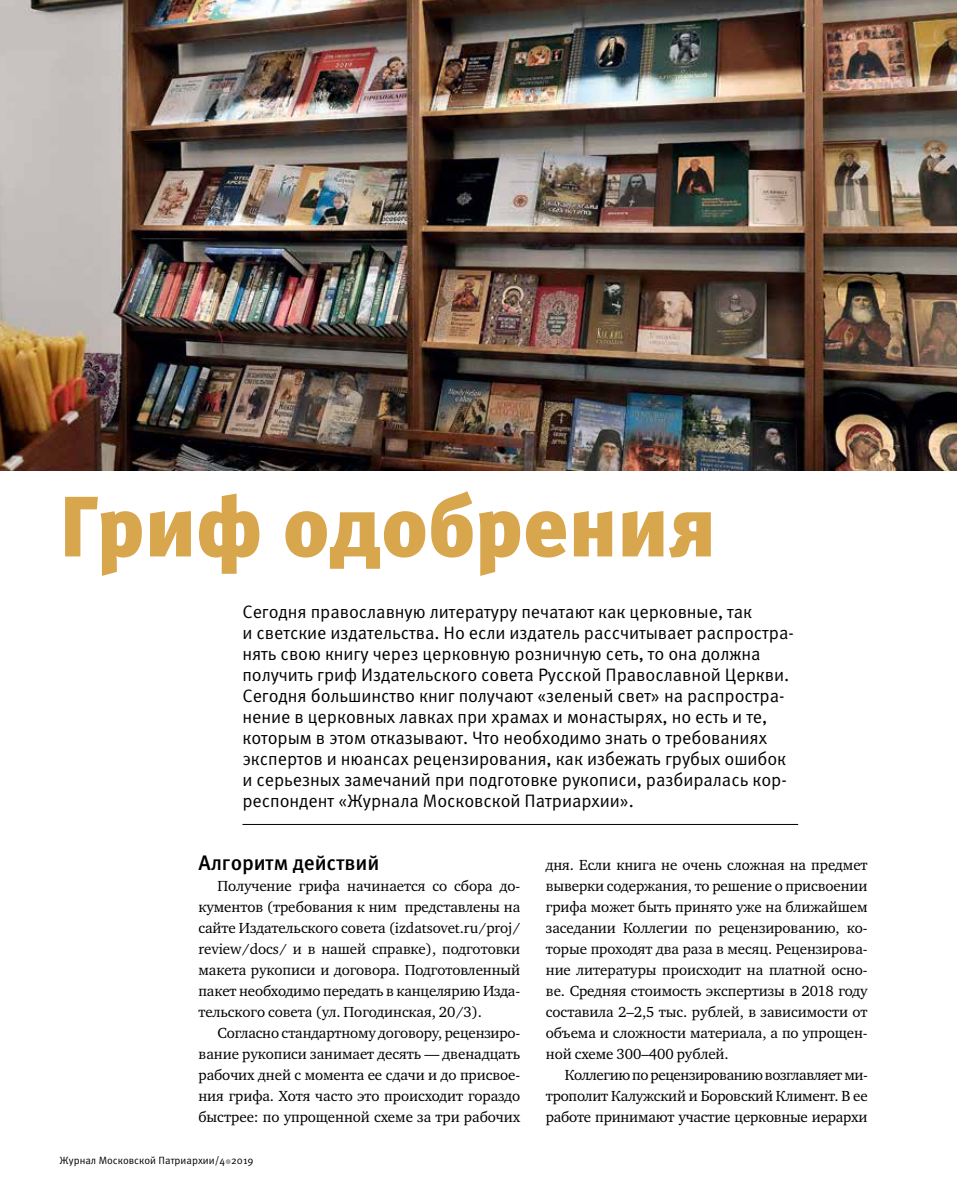
<style>
.page{position:relative;width:957px;height:1191px;background:#fff}
.page>*{position:absolute;margin:0;border:0;box-sizing:border-box;transform-origin:0 0}
.t1{font:900 85.5px "Meta Pro";color:#d8a64d}
.t2{font:500 21px "Meta Pro";letter-spacing:-.005em;color:#000}
.t3{font:18px/21px "Meta Pro";letter-spacing:-.005em;color:#000}
.t4{font:15px/21px "Charter ITC";letter-spacing:-.005em;color:#000;text-align:justify}
.t5{font:10.5px "Meta Pro";color:#000}
</style>
<div class="page">
<svg style="left:226px;top:1159px;width:5px;height:5px"></svg>
<img style="left:0;top:0;width:957px;height:471px">
<hr style="left:242px;top:824px;width:556px;height:1px;background:#000">
<h1 class="t1" style="left:60px;top:472px;width:658px">Гриф одобрения</h1>
<p class="t3" style="left:242px;top:602px;width:553px">Сегодня православную литературу печатают как церковные, так<br>и светские издательства. Но если издатель рассчитывает распростра&shy;нять свою книгу через церковную розничную сеть, то она должна получить гриф Издательского совета Русской Православной Церкви.<br>Сегодня большинство книг получают «зеленый свет» на распростра&shy;нение в церковных лавках при храмах и монастырях, но есть и те, которым в этом отказывают. Что необходимо знать о требованиях экспертов и нюансах рецензирования, как избежать грубых ошибок и серьезных замечаний при подготовке рукописи, разбиралась кор&shy;респондент «Журнала Московской Патриархии».</p>
<h2 class="t2" style="left:198px;top:849px;width:182px">Алгоритм действий</h2>
<p class="t4" style="left:198px;top:875px;width:323px;text-indent:19px">Получение грифа начинается со сбора до&shy;кументов (требования к ним представлены на сайте Издательского совета (izdatsovet.ru/proj/ review/docs/ и в нашей справке), подготовки макета рукописи и договора. Подготовленный пакет необходимо передать в канцелярию Изда&shy;тельского совета (ул. Погодинская, 20/3).</p>
<p class="t4" style="left:198px;top:1022px;width:323px;text-indent:19px">Согласно стандартному договору, рецензиро&shy;вание рукописи занимает десять — двенадцать рабочих дней с момента ее сдачи и до присвое&shy;ния грифа. Хотя часто это происходит гораздо быстрее: по упрощенной схеме за три рабочих</p>
<p class="t5" style="left:60px;top:1153px;width:196px">Журнал Московской Патриархии/4 2019</p>
<p class="t4" style="left:546px;top:854px;width:323px">дня. Если книга не очень сложная на предмет выверки содержания, то решение о присвоении грифа может быть принято уже на ближайшем заседании Коллегии по рецензированию, ко&shy;торые проходят два раза в месяц. Рецензирова&shy;ние литературы происходит на платной осно&shy;ве. Средняя стоимость экспертизы в 2018 году составила 2–2,5 тыс. рублей, в зависимости от объема и сложности материала, а по упрощен&shy;ной схеме 300–400 рублей.</p>
<p class="t4" style="left:546px;top:1064px;width:323px;text-indent:19px">Коллегию по рецензированию возглавляет ми&shy;трополит Калужский и Боровский Климент. В ее работе принимают участие церковные иерархи</p>
</div>
